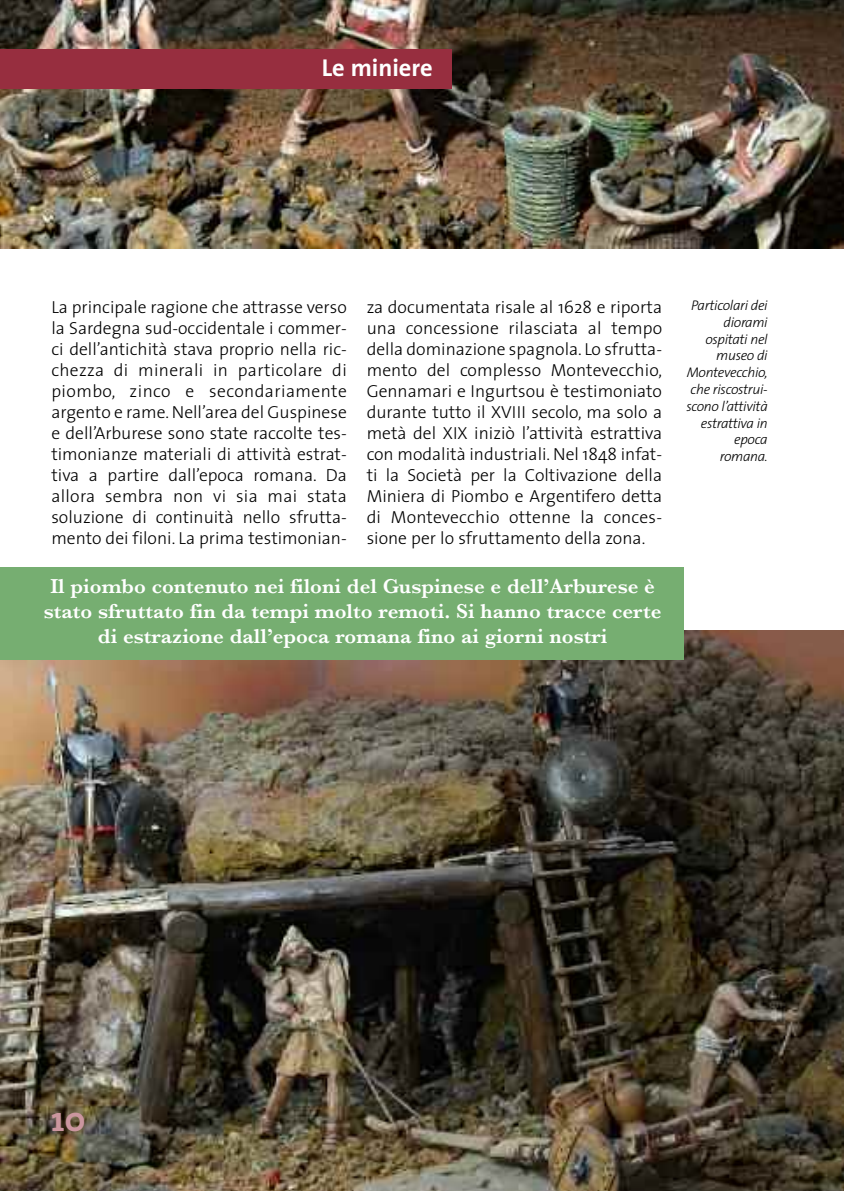
<style>
.page{position:relative;width:844px;height:1191px;background:#fff}
.page>*{position:absolute;margin:0;border:0;box-sizing:border-box;transform-origin:0 0}
.t1{font:700 35px "The Serif";color:#cb969f}
.t2{font:700 24.5px "The Sans";color:#fff}
.t3{font:600 21px/25.2px "Baskerville";color:#fff;text-align:center}
.t4{font:300 17.5px/21px "The Sans";color:#000;text-align:justify}
.t5{font:italic 300 14px/16.8px "The Sans";letter-spacing:-.025em;color:#000;text-align:right}
</style>
<div class="page">
<img style="left:0;top:630px;width:843px;height:561px">
<img style="left:0;top:0;width:843px;height:248px">
<div style="left:0;top:50px;width:451px;height:39px;background:#972e3f"></div>
<div style="left:0;top:567px;width:683px;height:93px;background:#76ae71"></div>
<h2 class="t2" style="left:322px;top:58px;width:112px">Le miniere</h2>
<p class="t4" style="left:51px;top:298px;width:297px">La principale ragione che attrasse verso la Sardegna sud-occidentale i commer&shy;ci dell’antichità stava proprio nella ric&shy;chezza di minerali in particolare di piombo, zinco e secondariamente argento e rame. Nell’area del Guspinese e dell’Arburese sono state raccolte tes&shy;timonianze materiali di attività estrat&shy;tiva a partire dall’epoca romana. Da allora sembra non vi sia mai stata soluzione di continuità nello sfrutta&shy;mento dei filoni. La prima testimonian-</p>
<p class="t4" style="left:366px;top:298px;width:297px">za documentata risale al 1628 e riporta una concessione rilasciata al tempo della dominazione spagnola. Lo sfrutta&shy;mento del complesso Montevecchio, Gennamari e Ingurtsou è testimoniato durante tutto il XVIII secolo, ma solo a metà del XIX iniziò l’attività estrattiva con modalità industriali. Nel 1848 infat&shy;ti la Società per la Coltivazione della Miniera di Piombo e Argentifero detta di Montevecchio ottenne la conces&shy;sione per lo sfruttamento della zona.</p>
<p class="t5" style="left:686px;top:298px;width:83px">Particolari dei diorami ospitati nel museo di<br>Montevecchio, che riscostrui&shy;scono l’attività estrattiva in epoca romana.</p>
<p class="t3" style="left:44px;top:573px;width:619px">Il piombo contenuto nei filoni del Guspinese e dell’Arburese è stato sfruttato fin da tempi molto remoti. Si hanno tracce certe di estrazione dall’epoca romana fino ai giorni nostri</p>
<h1 class="t1" style="left:51px;top:1107px;width:36px">10</h1>
</div>
